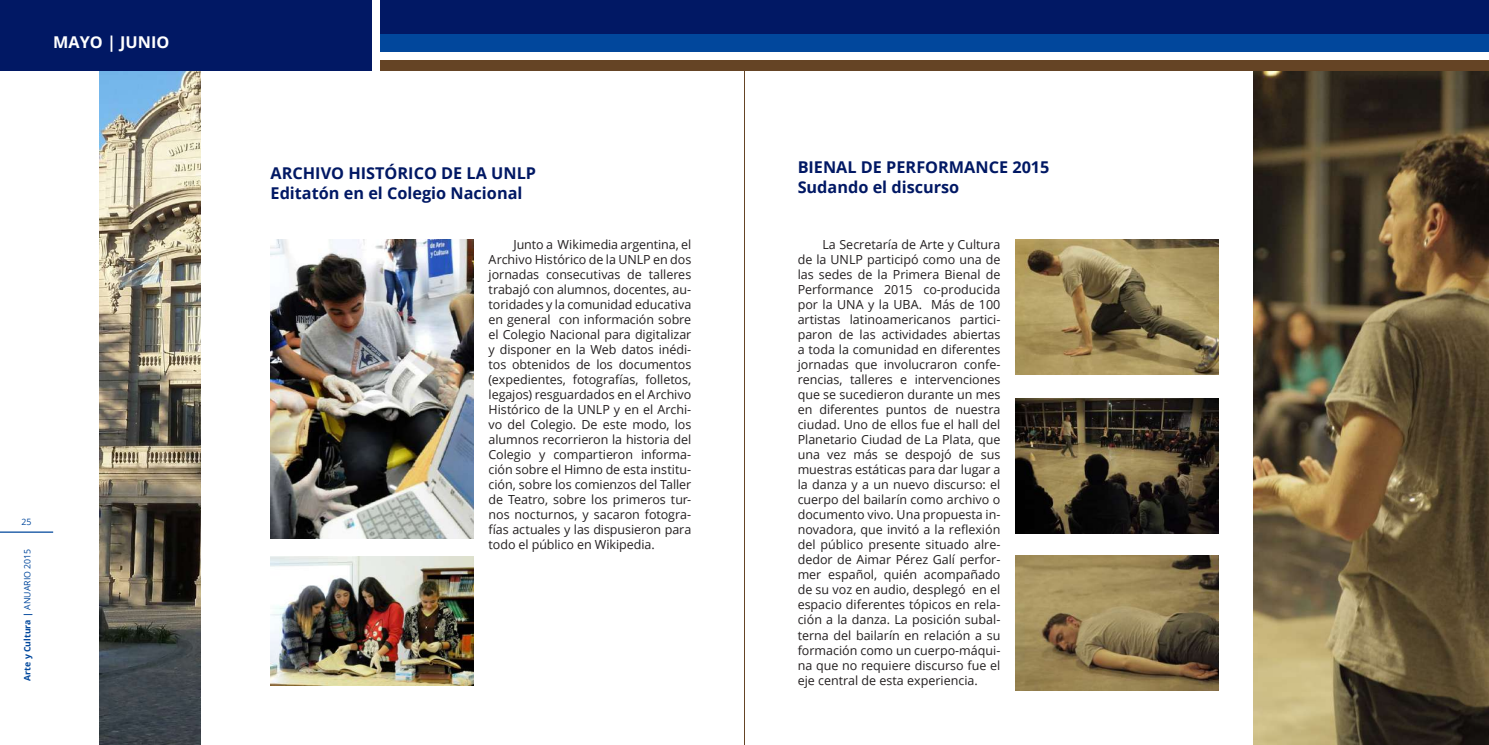
<style>
.page{position:relative;width:1489px;height:745px;background:#fff}
.page>*{position:absolute;margin:0;border:0;box-sizing:border-box;transform-origin:0 0}
.t1{font:700 16.25px/19.5px "Open Sans";color:#011864}
.t2{font:700 16.25px "Open Sans";color:#fff}
.t3{font:12.5px/15px "Open Sans";color:#231f20;text-align:justify}
.t4{font:700 8.75px "Open Sans";color:#01479c}
.t5{font:8.75px "Open Sans";color:#01479c}
.s1{font-weight:400}
</style>
<div class="page">
<img style="left:1253px;top:71px;width:235px;height:673px">
<img style="left:1015px;top:239px;width:202px;height:135px">
<img style="left:1015px;top:398px;width:202px;height:135px">
<img style="left:1015px;top:555px;width:202px;height:135px">
<img style="left:99px;top:71px;width:102px;height:673px">
<img style="left:270px;top:556px;width:203px;height:129px">
<img style="left:270px;top:239px;width:203px;height:299px">
<div style="left:0;top:0;width:1488px;height:35px;background:#011864"></div>
<div style="left:0;top:35px;width:1488px;height:17px;background:#01479c"></div>
<div style="left:0;top:60px;width:1488px;height:11px;background:#654425"></div>
<hr style="left:0;top:531px;width:53px;height:1px;background:#01479c">
<div style="left:0;top:0;width:372px;height:71px;background:#011864"></div>
<div style="left:372px;top:0;width:7px;height:71px;background:#fff"></div>
<hr style="left:744px;top:62px;width:1px;height:682px;background:#654425">
<h1 class="t2" style="left:53px;top:30px;width:118px">MAYO | JUNIO</h1>
<p class="t5" style="left:22px;top:516px;width:12px">25</p>
<p class="t4" style="left:21px;top:680px;width:133px;rotate:-90deg">Arte y Cultura | <span class="s1">ANUARIO 2015</span></p>
<h1 class="t1" style="left:270px;top:163px;width:267px">ARCHIVO HISTÓRICO DE LA UNLP<br>Editatón en el Colegio Nacional</h1>
<p class="t3" style="left:488px;top:236px;width:204px;text-indent:25px">Junto a Wikimedia argentina, el Archivo Histórico de la UNLP en dos jornadas consecutivas de talleres trabajó con alumnos, docentes, au&shy;toridades y la comunidad educativa en general con información sobre el Colegio Nacional para digitalizar y disponer en la Web datos inédi&shy;tos obtenidos de los documentos (expedientes, fotografías, folletos, legajos) resguardados en el Archivo Histórico de la UNLP y en el Archi&shy;vo del Colegio. De este modo, los alumnos recorrieron la historia del Colegio y compartieron informa&shy;ción sobre el Himno de esta institu&shy;ción, sobre los comienzos del Taller de Teatro, sobre los primeros tur&shy;nos nocturnos, y sacaron fotogra&shy;fías actuales y las dispusieron para todo el público en Wikipedia.</p>
<h1 class="t1" style="left:797px;top:157px;width:253px">BIENAL DE PERFORMANCE 2015<br>Sudando el discurso</h1>
<p class="t3" style="left:797px;top:236px;width:204px;text-indent:25px">La Secretaría de Arte y Cultura de la UNLP participó como una de las sedes de la Primera Bienal de Performance 2015 co-producida por la UNA y la UBA. Más de 100 artistas latinoamericanos partici&shy;paron de las actividades abiertas a toda la comunidad en diferentes jornadas que involucraron confe&shy;rencias, talleres e intervenciones que se sucedieron durante un mes en diferentes puntos de nuestra ciudad. Uno de ellos fue el hall del Planetario Ciudad de La Plata, que una vez más se despojó de sus muestras estáticas para dar lugar a la danza y a un nuevo discurso: el cuerpo del bailarín como archivo o documento vivo. Una propuesta in&shy;novadora, que invitó a la reflexión del público presente situado alre&shy;dedor de Aimar Pérez Galí perfor&shy;mer español, quién acompañado de su voz en audio, desplegó en el espacio diferentes tópicos en rela&shy;ción a la danza. La posición subal&shy;terna del bailarín en relación a su formación como un cuerpo-máqui&shy;na que no requiere discurso fue el eje central de esta experiencia.</p>
</div>
